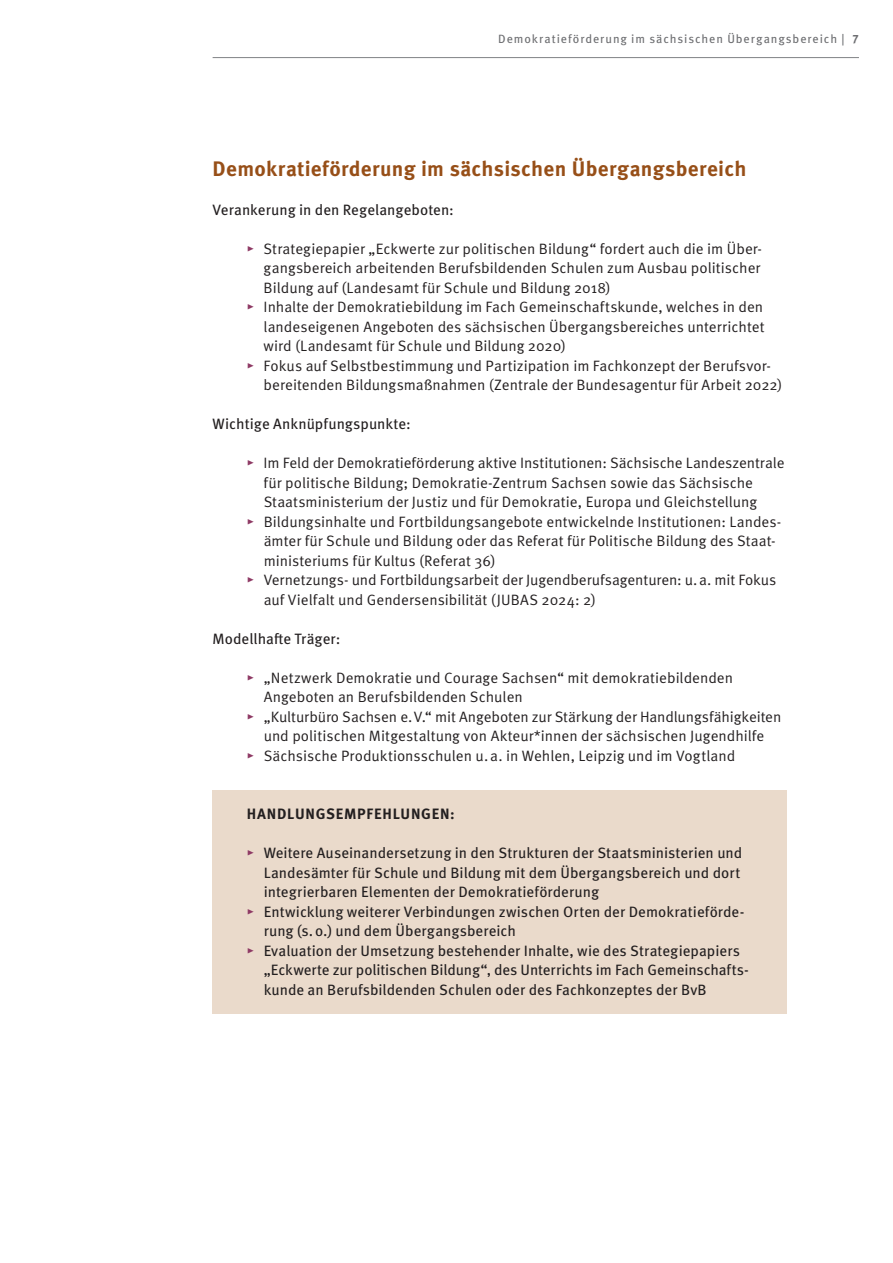
<style>
.page{position:relative;width:893px;height:1263px;background:#fff}
.page>*{position:absolute;margin:0;border:0;box-sizing:border-box;transform-origin:0 0}
.t1{font:700 21px "Meta Pro";letter-spacing:.015em;color:#974f18}
.t2{font:15px "Meta Pro Norm";color:#231f20}
.t3{font:15px "Meta Pro";color:#231f20}
.t4{font:700 15px "Meta Pro";letter-spacing:.05em;color:#231f20}
.t5{font:12px "Meta Pro";letter-spacing:.075em;color:#6c6d70}
.s1{font-weight:700}
.s2{color:#8e3964}
.s3{font-family:"Meta Pro Norm";color:#8e3964}
</style>
<div class="page">
<hr style="left:213px;top:57px;width:646px;height:1px;background:#808285">
<div style="left:213px;top:790px;width:574px;height:224px;background:#eadacb"></div>
<p class="t5" style="left:498px;top:30px;width:362px">Demokratieförderung im sächsischen Übergangsbereich | <span class="s1">7</span></p>
<h1 class="t1" style="left:213px;top:152px;width:535px">Demokratieförderung im sächsischen Übergangsbereich</h1>
<p class="t3" style="left:213px;top:198px;width:243px">Verankerung in den Regelangeboten:</p>
<p class="t2" style="left:247px;top:237px;width:517px"><span class="s2">▸</span> Strategiepapier „Eckwerte zur politischen Bildung“ fordert auch die im Über-</p>
<p class="t2" style="left:264px;top:256px;width:498px">gangsbereich arbeitenden Berufsbildenden Schulen zum Ausbau politischer</p>
<p class="t2" style="left:264px;top:276px;width:349px">Bildung auf (Landesamt für Schule und Bildung 2018)</p>
<p class="t2" style="left:247px;top:295px;width:518px"><span class="s2">▸</span> Inhalte der Demokratiebildung im Fach Gemeinschaftskunde, welches in den</p>
<p class="t2" style="left:264px;top:315px;width:502px">landeseigenen Angeboten des sächsischen Übergangsbereiches unterrichtet</p>
<p class="t2" style="left:264px;top:334px;width:304px">wird (Landesamt für Schule und Bildung 2020)</p>
<p class="t2" style="left:247px;top:354px;width:526px"><span class="s2">▸</span> Fokus auf Selbstbestimmung und Partizipation im Fachkonzept der Berufsvor-</p>
<p class="t2" style="left:264px;top:373px;width:520px">bereitenden Bildungsmaßnahmen (Zentrale der Bundesagentur für Arbeit 2022)</p>
<p class="t3" style="left:213px;top:412px;width:200px">Wichtige Anknüpfungspunkte:</p>
<p class="t2" style="left:247px;top:451px;width:539px"><span class="s2">▸</span> Im Feld der Demokratieförderung aktive Institutionen: Sächsische Landeszentrale</p>
<p class="t2" style="left:264px;top:471px;width:491px">für politische Bildung; Demokratie-Zentrum Sachsen sowie das Sächsische</p>
<p class="t2" style="left:264px;top:490px;width:495px">Staatsministerium der Justiz und für Demokratie, Europa und Gleichstellung</p>
<p class="t2" style="left:247px;top:510px;width:536px"><span class="s2">▸</span> Bildungsinhalte und Fortbildungsangebote entwickelnde Institutionen: Landes-</p>
<p class="t2" style="left:264px;top:529px;width:514px">ämter für Schule und Bildung oder das Referat für Politische Bildung des Staat-</p>
<p class="t2" style="left:264px;top:549px;width:234px">ministeriums für Kultus (Referat 36)</p>
<p class="t2" style="left:247px;top:568px;width:531px"><span class="s2">▸</span> Vernetzungs- und Fortbildungsarbeit der Jugendberufsagenturen: u.a. mit Fokus</p>
<p class="t2" style="left:264px;top:588px;width:334px">auf Vielfalt und Gendersensibilität (JUBAS 2024: 2)</p>
<p class="t3" style="left:213px;top:627px;width:129px">Modellhafte Träger:</p>
<p class="t2" style="left:247px;top:666px;width:488px"><span class="s2">▸</span> „Netzwerk Demokratie und Courage Sachsen“ mit demokratiebildenden</p>
<p class="t2" style="left:264px;top:685px;width:261px">Angeboten an Berufsbildenden Schulen</p>
<p class="t2" style="left:247px;top:705px;width:536px"><span class="s2">▸</span> „Kulturbüro Sachsen e.V.“ mit Angeboten zur Stärkung der Handlungsfähigkeiten</p>
<p class="t2" style="left:264px;top:724px;width:502px">und politischen Mitgestaltung von Akteur*innen der sächsischen Jugendhilfe</p>
<p class="t2" style="left:247px;top:744px;width:490px"><span class="s2">▸</span> Sächsische Produktionsschulen u.a. in Wehlen, Leipzig und im Vogtland</p>
<p class="t4" style="left:247px;top:802px;width:210px">HANDLUNGSEMPFEHLUNGEN:</p>
<p class="t3" style="left:247px;top:841px;width:497px"><span class="s3">▸</span> Weitere Auseinandersetzung in den Strukturen der Staatsministerien und</p>
<p class="t3" style="left:264px;top:861px;width:478px">Landesämter für Schule und Bildung mit dem Übergangsbereich und dort</p>
<p class="t3" style="left:264px;top:880px;width:337px">integrierbaren Elementen der Demokratieförderung</p>
<p class="t3" style="left:247px;top:900px;width:499px"><span class="s3">▸</span> Entwicklung weiterer Verbindungen zwischen Orten der Demokratieförde-</p>
<p class="t3" style="left:264px;top:919px;width:254px">rung (s.o.) und dem Übergangsbereich</p>
<p class="t3" style="left:247px;top:939px;width:495px"><span class="s3">▸</span> Evaluation der Umsetzung bestehender Inhalte, wie des Strategiepapiers</p>
<p class="t3" style="left:264px;top:958px;width:487px">„Eckwerte zur politischen Bildung“, des Unterrichts im Fach Gemeinschafts-</p>
<p class="t3" style="left:264px;top:978px;width:445px">kunde an Berufsbildenden Schulen oder des Fachkonzeptes der BvB</p>
</div>
